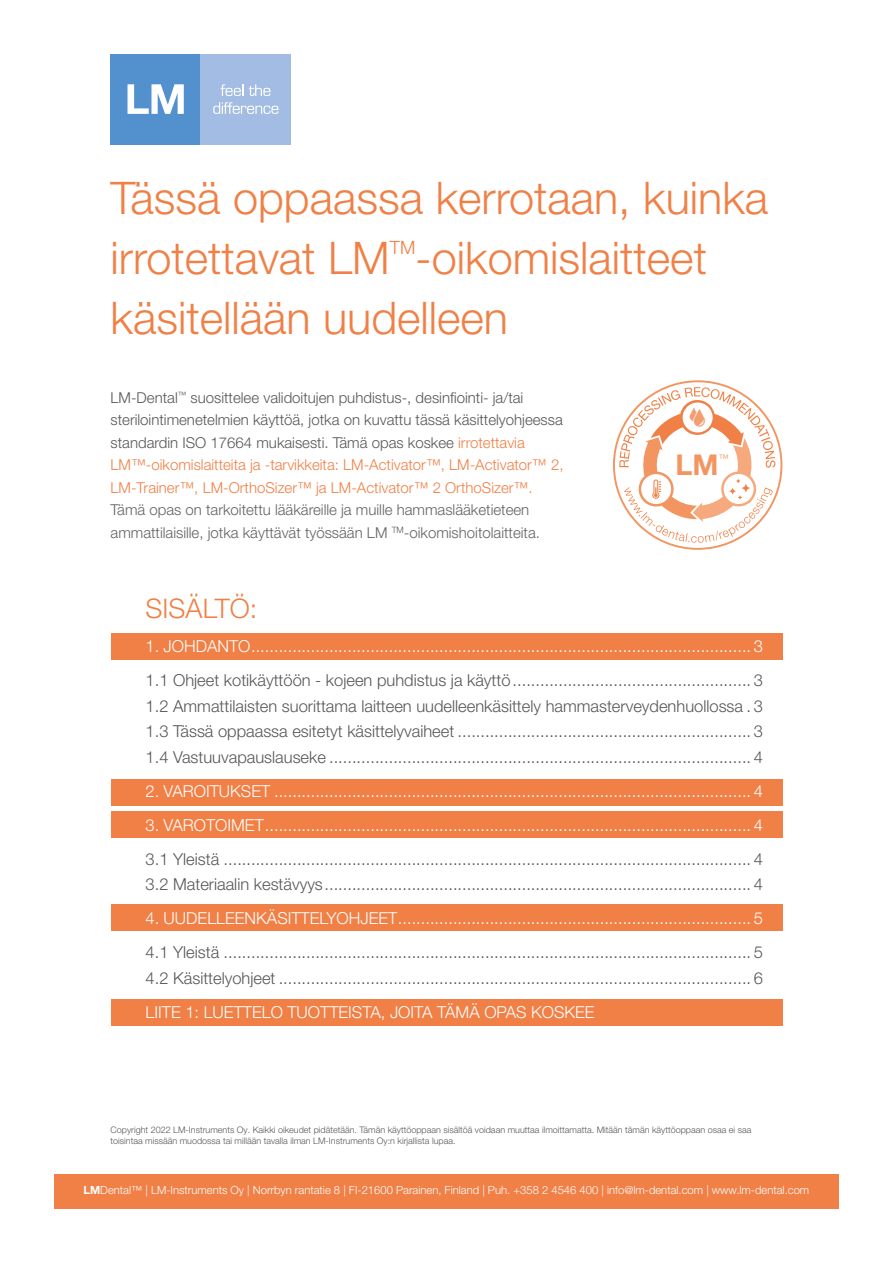
<style>
.page{position:relative;width:893px;height:1263px;background:#fff}
.page>*{position:absolute;margin:0;border:0;box-sizing:border-box;transform-origin:0 0}
.t1{font:300 45px/60px "Helvetica Neue LT Pro";color:#f08046}
.t2{font:700 28.65px "Helvetica Neue LT Pro";color:#f39561}
.t3{font:300 27px "Helvetica Neue LT Pro";color:#f08046}
.t4{font:300 18.3px "Helvetica Neue LT Pro";color:#f08046}
.t5{font:300 16.5px/25.5px "Helvetica Neue LT Pro";color:#575756}
.t6{font:300 16.5px "Helvetica Neue LT Pro";color:#fff}
.t7{font:300 15px/22.5px "Helvetica Neue LT Pro";color:#575756}
.t8{font:300 15px/22.5px "Helvetica Neue LT Pro";color:#646363}
.t9{font:300 11.25px "Helvetica Neue LT Pro";color:#fff}
.t10{font:300 10.5px "Helvetica Neue LT Pro";color:#f39561}
.t11{font:300 9px/10.8px "Helvetica Neue LT Pro";color:#575756}
.s1{color:#f08046}
.s2{font-weight:700}
</style>
<div class="page">
<div style="left:111px;top:634px;width:671px;height:26px;background:#f08046"></div>
<div style="left:111px;top:811px;width:671px;height:26px;background:#f08046"></div>
<div style="left:111px;top:904px;width:671px;height:26px;background:#f08046"></div>
<div style="left:111px;top:999px;width:671px;height:27px;background:#f08046"></div>
<div style="left:111px;top:779px;width:671px;height:27px;background:#f08046"></div>
<div style="left:54px;top:1175px;width:785px;height:34px;background:#f08046"></div>
<div style="left:111px;top:54px;width:90px;height:90px;background:#5291ce"></div>
<div style="left:201px;top:54px;width:90px;height:90px;background:#a2bce3"></div>
<svg style="left:128px;top:84px;width:56px;height:30px"></svg>
<svg style="left:213px;top:102px;width:65px;height:12px"></svg>
<svg style="left:221px;top:84px;width:22px;height:12px"></svg>
<svg style="left:249px;top:84px;width:21px;height:12px"></svg>
<svg style="left:613px;top:380px;width:169px;height:170px"></svg>
<div style="left:683px;top:402px;width:30px;height:30px;background:#fff;border-radius:50%"></div>
<img style="left:689px;top:408px;width:16px;height:19px">
<h1 class="t1" style="left:111px;top:167px;width:659px">Tässä oppaassa kerrotaan, kuinka irrotettavat LM</h1>
<p class="t4" style="left:390px;top:236px;width:27px">TM</p>
<h1 class="t1" style="left:111px;top:227px;width:598px;text-indent:305px">-oikomislaitteet käsitellään uudelleen</h1>
<p class="t7" style="left:111px;top:386px;width:454px">LM-Dental<sup>™</sup> suosittelee validoitujen puhdistus-, desinfiointi- ja/tai sterilointimenetelmien käyttöä, jotka on kuvattu tässä käsittelyohjeessa standardin ISO 17664 mukaisesti. Tämä opas koskee <span class="s1">irrotettavia LM™-oikomislaitteita ja -tarvikkeita: LM-Activator™, LM-Activator™ 2, LM-Trainer™, LM-OrthoSizer™ ja LM-Activator™ 2 OrthoSizer™.</span></p>
<p class="t8" style="left:111px;top:498px;width:431px">Tämä opas on tarkoitettu lääkäreille ja muille hammaslääketieteen ammattilaisille, jotka käyttävät työssään LM <sup>TM</sup>-oikomishoitolaitteita.</p>
<h2 class="t2" style="left:675px;top:447px;width:45px">LM</h2>
<p class="t10" style="left:718px;top:452px;width:12px">™</p>
<h3 class="t3" style="left:146px;top:592px;width:113px">SISÄLTÖ:</h3>
<p class="t6" style="left:146px;top:636px;width:619px">1. JOHDANTO............................................................................................................. 3</p>
<p class="t5" style="left:146px;top:667px;width:619px;text-align:justify">1.1 Ohjeet kotikäyttöön - kojeen puhdistus ja käyttö.................................................... 3<br>1.2 Ammattilaisten suorittama laitteen uudelleenkäsittely hammasterveydenhuollossa . 3<br>1.3 Tässä oppaassa esitetyt käsittelyvaiheet ................................................................ 3<br>1.4 Vastuuvapauslauseke ............................................................................................ 4</p>
<p class="t6" style="left:146px;top:781px;width:619px">2. VAROITUKSET ........................................................................................................ 4</p>
<p class="t6" style="left:146px;top:815px;width:619px">3. VAROTOIMET.......................................................................................................... 4</p>
<p class="t5" style="left:146px;top:846px;width:619px">3.1 Yleistä ................................................................................................................... 4<br>3.2 Materiaalin kestävyys............................................................................................. 4</p>
<p class="t6" style="left:146px;top:908px;width:619px">4. UUDELLEENKÄSITTELYOHJEET............................................................................. 5</p>
<p class="t5" style="left:146px;top:939px;width:619px">4.1 Yleistä ................................................................................................................... 5<br>4.2 Käsittelyohjeet ....................................................................................................... 6</p>
<p class="t6" style="left:146px;top:1002px;width:451px">LIITE 1: LUETTELO TUOTTEISTA, JOITA TÄMÄ OPAS KOSKEE</p>
<p class="t11" style="left:111px;top:1124px;width:642px">Copyright 2022 LM-Instruments Oy. Kaikki oikeudet pidätetään. Tämän käyttöoppaan sisältöä voidaan muuttaa ilmoittamatta. Mitään tämän käyttöoppaan osaa ei saa toisintaa missään muodossa tai millään tavalla ilman LM-Instruments Oy:n kirjallista lupaa.</p>
<p class="t9" style="left:83px;top:1183px;width:727px"><span class="s2">LM</span>Dental™ | LM-Instruments Oy | Norrbyn rantatie 8 | FI-21600 Parainen, Finland | Puh. +358 2 4546 400 | info@lm-dental.com | www.lm-dental.com</p>
</div>
